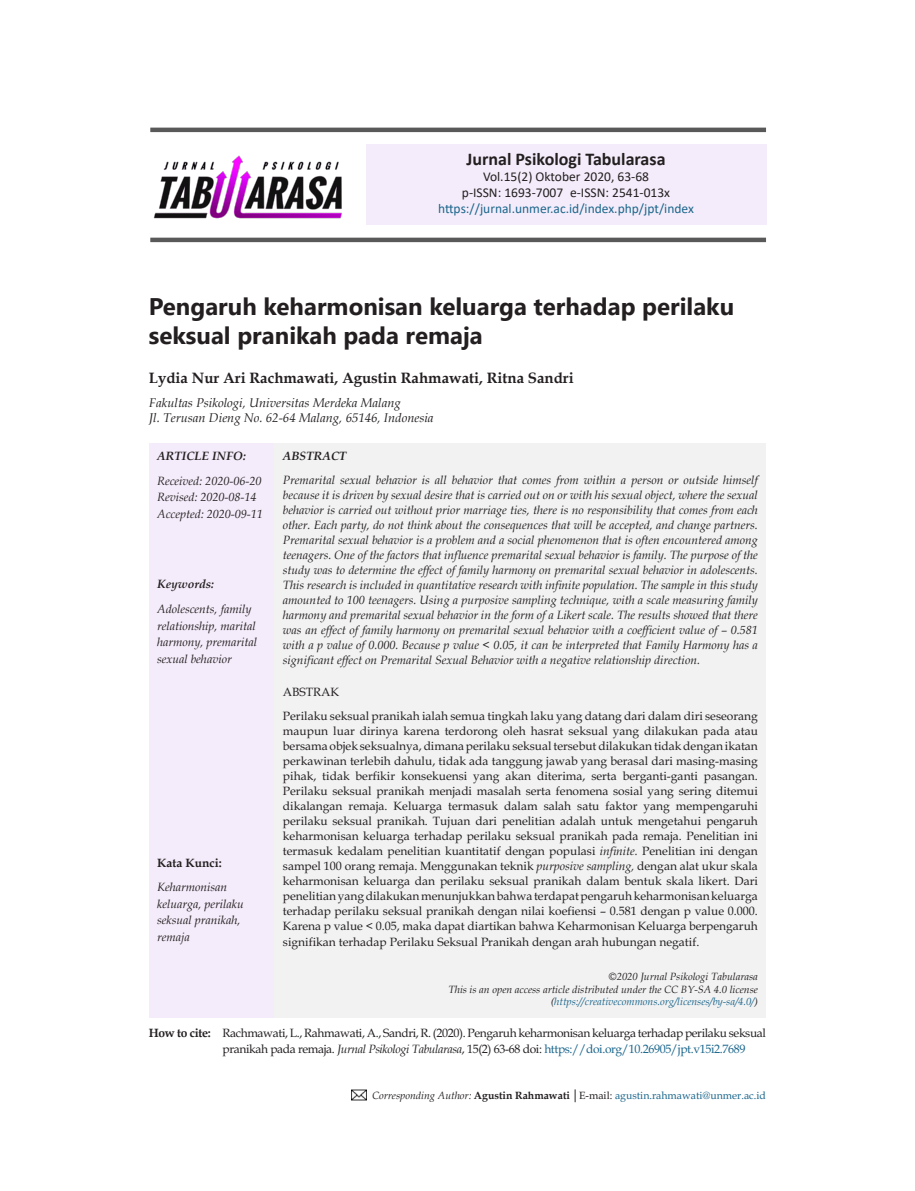
<style>
.page{position:relative;width:915px;height:1191px;background:#fff}
.page>*{position:absolute;margin:0;border:0;box-sizing:border-box;transform-origin:0 0}
.Judul{font:700 24px/28.8px "Segoe UI";color:#231f20}
.t1{font:700 18px "Calibri";color:#231f20}
.Penulis{font:700 15px "Book Antiqua";color:#231f20}
.t2{font:13.5px "Calibri";color:#231f20}
.t3{font:13.5px "Calibri";color:#1b668c}
.Penulis_1{font:italic 12.75px "Book Antiqua";color:#231f20}
.Abstrak{font:italic 12px/15px "Book Antiqua";color:#231f20}
.Abstrak-2{font:12px/15px "Book Antiqua";color:#231f20;text-align:justify}
.Abstrak-3{font:12px/16.5px "Book Antiqua";letter-spacing:-.03em;color:#231f20}
.Abstrak-4{font:italic 700 12px "Book Antiqua";color:#231f20}
.Abstrak-5{font:700 12px "Book Antiqua";color:#231f20}
.Abstrak-6{font:italic 10.5px "Book Antiqua";color:#231f20}
.Abstrak-7{font:10.5px "Book Antiqua";color:#1b668c}
.Abstrak-8{font:italic 10.5px "Book Antiqua";color:#1b668c}
.s1{font-style:italic}
.s2{color:#231f20}
.s3{font-weight:700}
.s4{color:#1b668c}
.s5{font-style:italic;color:#231f20}
.s6{font-weight:700;color:#231f20}
.s7{font-family:"Arial";color:#231f20}
</style>
<div class="page">
<div style="left:366px;top:144px;width:399px;height:81px;background:#f4ecfa"></div>
<hr style="left:150px;top:128px;width:615px;height:4px;background:#595959">
<hr style="left:150px;top:238px;width:615px;height:4px;background:#595959">
<div style="left:149px;top:443px;width:126px;height:575px;background:#f4ecfa"></div>
<div style="left:275px;top:443px;width:490px;height:575px;background:#f2f2f2"></div>
<img style="left:351px;top:1090px;width:15px;height:10px">
<img style="left:153px;top:155px;width:189px;height:64px">
<p class="t1" style="left:466px;top:146px;width:201px">Jurnal Psikologi Tabularasa</p>
<p class="t2" style="left:483px;top:167px;width:167px">Vol.15(2) Oktober 2020, 63-68</p>
<p class="t2" style="left:462px;top:183px;width:210px">p-ISSN: 1693-7007 e-ISSN: 2541-013x</p>
<p class="t3" style="left:438px;top:200px;width:257px">https://jurnal.unmer.ac.id/index.php/jpt/index</p>
<p class="Judul" style="left:149px;top:290px;width:586px">Pengaruh keharmonisan keluarga terhadap perilaku seksual pranikah pada remaja</p>
<p class="Penulis" style="left:149px;top:368px;width:426px">Lydia Nur Ari Rachmawati, Agustin Rahmawati, Ritna Sandri</p>
<p class="Penulis_1" style="left:149px;top:393px;width:253px">Fakultas Psikologi, Universitas Merdeka Malang</p>
<p class="Penulis_1" style="left:149px;top:409px;width:286px">Jl. Terusan Dieng No. 62-64 Malang, 65146, Indonesia</p>
<p class="Abstrak-4" style="left:157px;top:447px;width:90px">ARTICLE INFO:</p>
<p class="Abstrak" style="left:157px;top:473px;width:106px">Received: 2020-06-20</p>
<p class="Abstrak" style="left:157px;top:489px;width:101px">Revised: 2020-08-14</p>
<p class="Abstrak" style="left:157px;top:506px;width:107px">Accepted: 2020-09-11</p>
<p class="Abstrak-4" style="left:283px;top:447px;width:65px">ABSTRACT</p>
<p class="Abstrak" style="left:283px;top:472px;width:476px;text-align:justify">Premarital sexual behavior is all behavior that comes from within a person or outside himself because it is driven by sexual desire that is carried out on or with his sexual object, where the sexual behavior is carried out without prior marriage ties, there is no responsibility that comes from each other. Each party, do not think about the consequences that will be accepted, and change partners.<br>Premarital sexual behavior is a problem and a social phenomenon that is often encountered among teenagers. One of the factors that influence premarital sexual behavior is family. The purpose of the study was to determine the effect of family harmony on premarital sexual behavior in adolescents.<br>This research is included in quantitative research with infinite population. The sample in this study amounted to 100 teenagers. Using a purposive sampling technique, with a scale measuring family harmony and premarital sexual behavior in the form of a Likert scale. The results showed that there was an effect of family harmony on premarital sexual behavior with a coefficient value of – 0.581 with a p value of 0.000. Because p value &lt; 0.05, it can be interpreted that Family Harmony has a significant effect on Premarital Sexual Behavior with a negative relationship direction.</p>
<p class="Abstrak-2" style="left:283px;top:684px;width:58px">Abstrak</p>
<p class="Abstrak-2" style="left:283px;top:708px;width:476px">Perilaku seksual pranikah ialah semua tingkah laku yang datang dari dalam diri seseorang maupun luar dirinya karena terdorong oleh hasrat seksual yang dilakukan pada atau bersama objek seksualnya, dimana perilaku seksual tersebut dilakukan tidak dengan ikatan perkawinan terlebih dahulu, tidak ada tanggung jawab yang berasal dari masing-masing pihak, tidak berfikir konsekuensi yang akan diterima, serta berganti-ganti pasangan.<br>Perilaku seksual pranikah menjadi masalah serta fenomena sosial yang sering ditemui dikalangan remaja. Keluarga termasuk dalam salah satu faktor yang mempengaruhi perilaku seksual pranikah. Tujuan dari penelitian adalah untuk mengetahui pengaruh keharmonisan keluarga terhadap perilaku seksual pranikah pada remaja. Penelitian ini termasuk kedalam penelitian kuantitatif dengan populasi <span class="s1">infinite.</span> Penelitian ini dengan sampel 100 orang remaja. Menggunakan teknik <span class="s1">purposive sampling,</span> dengan alat ukur skala keharmonisan keluarga dan perilaku seksual pranikah dalam bentuk skala likert. Dari penelitian yang dilakukan menunjukkan bahwa terdapat pengaruh keharmonisan keluarga terhadap perilaku seksual pranikah dengan nilai koefiensi – 0.581 dengan p value 0.000.<br>Karena p value &lt; 0.05, maka dapat diartikan bahwa Keharmonisan Keluarga berpengaruh</p>
<p class="Abstrak-2" style="left:283px;top:934px;width:418px">signifikan terhadap Perilaku Seksual Pranikah dengan arah hubungan negatif.</p>
<p class="Abstrak-6" style="left:608px;top:969px;width:150px">©2020 Jurnal Psikologi Tabularasa</p>
<p class="Abstrak-6" style="left:448px;top:981px;width:311px">This is an open access article distributed under the CC BY-SA 4.0 license</p>
<p class="Abstrak-8" style="left:550px;top:994px;width:208px"><span class="s2">(</span>https://creativecommons.org/licenses/by-sa/4.0/<span class="s2">)</span></p>
<p class="Abstrak-3" style="left:222px;top:1024px;width:545px;text-indent:-74px"><span class="s3">How to cite:</span> Rachmawati, L., Rahmawati, A., Sandri, R. (2020). Pengaruh keharmonisan keluarga terhadap perilaku seksual pranikah pada remaja. <span class="s1">Jurnal Psikologi Tabularasa</span>, 15(2) 63-68 doi: <span class="s4">https://doi.org/10.26905/jpt.v15i2.7689</span></p>
<p class="Abstrak-7" style="left:372px;top:1089px;width:395px"><span class="s5">Corresponding Author:</span> <span class="s6">Agustin Rahmawati</span> <span class="s7">│</span><span class="s2">E-mail:</span> agustin.rahmawati@unmer.ac.id</p>
<p class="Abstrak-4" style="left:157px;top:575px;width:59px">Keywords:</p>
<p class="Abstrak" style="left:157px;top:600px;width:101px;line-height:16.5px">Adolescents, family relationship, marital harmony, premarital sexual behavior</p>
<p class="Abstrak-5" style="left:157px;top:855px;width:66px">Kata Kunci:</p>
<p class="Abstrak" style="left:157px;top:878px;width:88px;line-height:16.5px">Keharmonisan keluarga, perilaku seksual pranikah, remaja</p>
</div>
